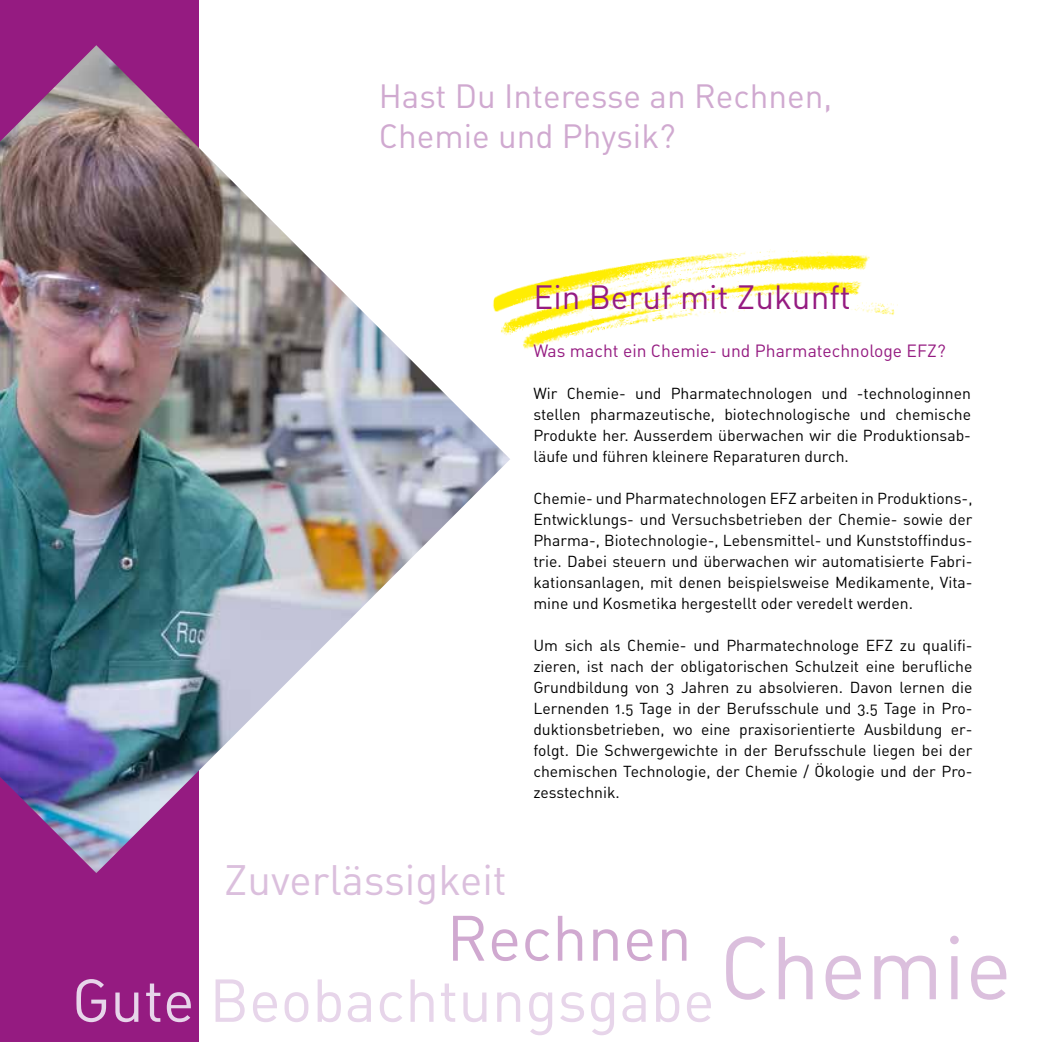
<style>
.page{position:relative;width:1042px;height:1042px;background:#fff}
.page>*{position:absolute;margin:0;border:0;box-sizing:border-box;transform-origin:0 0}
.t1{font:63px "DIN Regular Alternate";color:#d0a9d0}
.t2{font:59.5px "DIN Regular Alternate";color:#e7d5ea}
.t3{font:42px "DIN Regular Alternate";color:#dbbfdd}
.t4{font:33.25px/40.2px "DIN Regular Alternate";color:#d0a9d0}
.t5{font:33.25px "DIN Regular Alternate";color:#951b81}
.t6{font:17.5px "DIN Regular Alternate";color:#951b81}
.t7{font:15.75px/21px "DIN Regular Alternate";color:#000;text-align:justify}
</style>
<div class="page">
<img style="left:510px;top:249px;width:388px;height:100px">
<div style="left:0;top:0;width:198px;height:1042px;background:#951b81"></div>
<img style="left:0;top:45px;width:510px;height:828px">
<h3 class="t4" style="left:379px;top:75px;width:455px">Hast Du Interesse an Rechnen,<br>Chemie und Physik?</h3>
<h3 class="t5" style="left:533px;top:276px;width:319px">Ein Beruf mit Zukunft</h3>
<p class="t6" style="left:533px;top:340px;width:414px">Was macht ein Chemie- und Pharmatechnologe EFZ?</p>
<p class="t7" style="left:533px;top:383px;width:439px">Wir Chemie- und Pharmatechnologen und -technologinnen stellen pharmazeutische, biotechnologische und chemische Produkte her. Ausserdem überwachen wir die Produktionsab&shy;läufe und führen kleinere Reparaturen durch.</p>
<p class="t7" style="left:533px;top:488px;width:441px">Chemie- und Pharmatechnologen EFZ arbeiten in Produktions-, Entwicklungs- und Versuchsbetrieben der Chemie- sowie der Pharma-, Biotechnologie-, Lebensmittel- und Kunststoffindus&shy;trie. Dabei steuern und überwachen wir automatisierte Fabri&shy;kationsanlagen, mit denen beispielsweise Medikamente, Vita&shy;mine und Kosmetika hergestellt oder veredelt werden.</p>
<p class="t7" style="left:533px;top:634px;width:441px">Um sich als Chemie- und Pharmatechnologe EFZ zu qualifi&shy;zieren, ist nach der obligatorischen Schulzeit eine berufliche Grundbildung von 3 Jahren zu absolvieren. Davon lernen die Lernenden 1.5 Tage in der Berufsschule und 3.5 Tage in Pro&shy;duktionsbetrieben, wo eine praxisorientierte Ausbildung er&shy;folgt. Die Schwergewichte in der Berufsschule liegen bei der chemischen Technologie, der Chemie / Ökologie und der Pro&shy;zesstechnik.</p>
<h3 class="t3" style="left:224px;top:854px;width:284px">Zuverlässigkeit</h3>
<h1 class="t1" style="left:446px;top:898px;width:247px">Rechnen</h1>
<h2 class="t2" style="left:72px;top:963px;width:941px">Gute Beobachtungsgabe<sup>Chemie</sup></h2>
</div>
